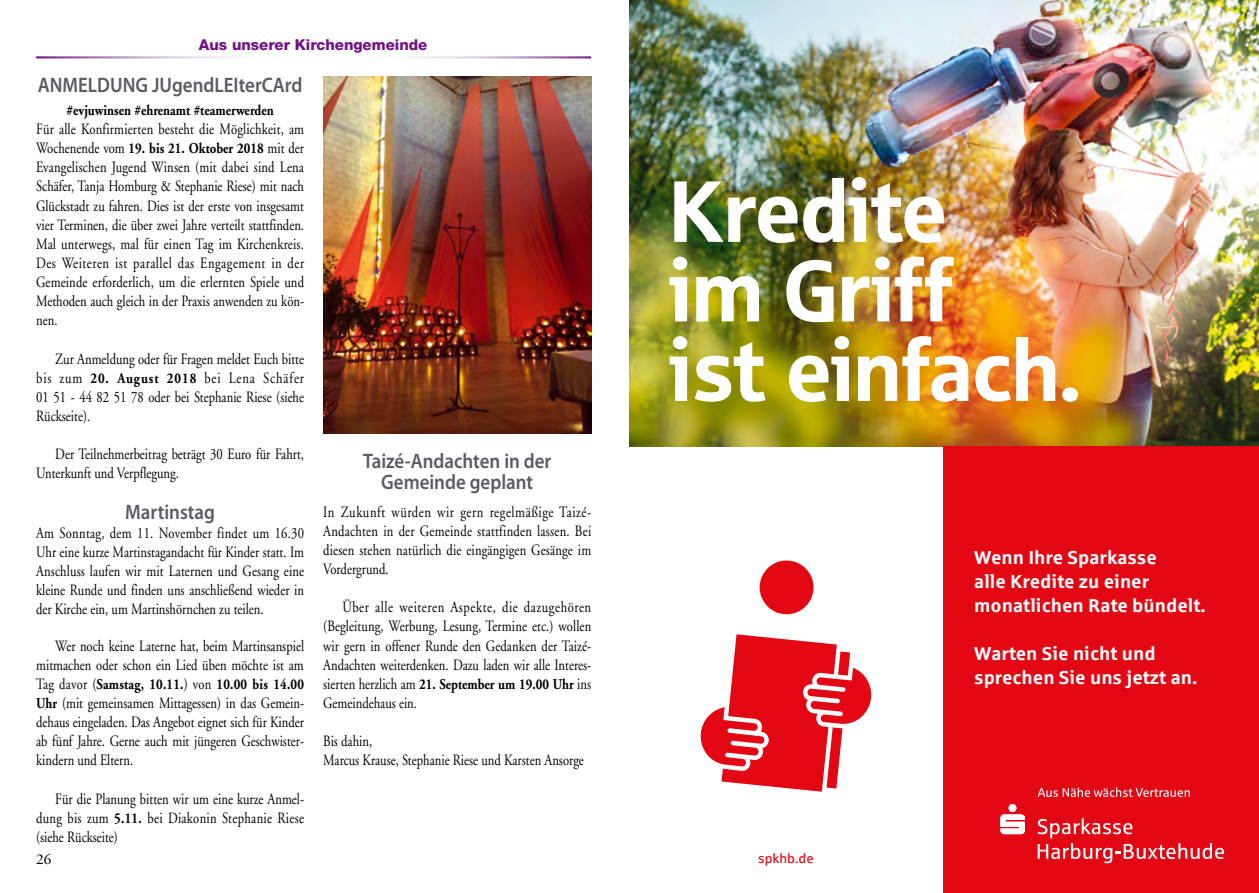
<style>
.page{position:relative;width:1259px;height:893px;background:#fff}
.page>*{position:absolute;margin:0;border:0;box-sizing:border-box;transform-origin:0 0}
.t1{font:87px/79.5px "Sparkasse Head";color:#fff}
.t2{font:600 21px/21px "Myriad Pro";color:#5c5b60;text-align:center;scale:.9 1}
.t3{font:700 18.75px/24px "Sparkasse Rg";color:#fff}
.t4{font:15.75px/19.2px "Adobe Garamond LT";color:#000;text-align:justify;scale:.8 1}
.t5{font:700 15px "Adobe Garamond LT";color:#000;scale:.85 1}
.t6{font:800 15px "Helvetica Neue LT";color:#721085}
.t7{font:15px "Adobe Garamond LT";color:#000}
.t8{font:13.5px "Sparkasse Rg";color:#e30613}
.s1{font-weight:400;font-size:15.75px}
.s2{font-weight:700;font-size:15px}
</style>
<div class="page">
<img style="left:323px;top:77px;width:268px;height:357px">
<img style="left:629px;top:0;width:630px;height:446px">
<div style="left:943px;top:446px;width:316px;height:447px;background:#e30613"></div>
<svg style="left:1037px;top:818px;width:187px;height:45px"></svg>
<svg style="left:1000px;top:804px;width:25px;height:30px"></svg>
<div style="left:1008px;top:804px;width:8px;height:8px;background:#fff;border-radius:50%"></div>
<svg style="left:1037px;top:787px;width:153px;height:10px"></svg>
<svg style="left:759px;top:560px;width:54px;height:54px"></svg>
<svg style="left:700px;top:634px;width:172px;height:158px"></svg>
<p class="t6" style="left:199px;top:35px;width:230px">Aus unserer Kirchengemeinde</p>
<h2 class="t2" style="left:38px;top:74px;width:295px">ANMELDUNG JUgendLEIterCArd</h2>
<p class="t5" style="left:67px;top:101px;width:245px">#evjuwinsen #ehrenamt #teamerwerden</p>
<p class="t4" style="left:36px;top:119px;width:336px">Für alle Konfirmierten besteht die Möglichkeit, am</p>
<p class="t5" style="left:36px;top:139px;width:317px"><span class="s1">Wochenende vom</span> 19. bis 21. Oktober 2018 <span class="s1">mit der</span></p>
<p class="t4" style="left:36px;top:158px;width:337px">Evangelischen Jugend Winsen (mit dabei sind Lena Schäfer, Tanja Homburg &amp; Stephanie Riese) mit nach Glückstadt zu fahren. Dies ist der erste von insgesamt vier Terminen, die über zwei Jahre verteilt stattfinden.<br>Mal unterwegs, mal für einen Tag im Kirchenkreis.<br>Des Weiteren ist parallel das Engagement in der Gemeinde erforderlich, um die erlernten Spiele und Methoden auch gleich in der Praxis anwenden zu kön&shy;nen.</p>
<p class="t4" style="left:36px;top:349px;width:336px;text-indent:19px">Zur Anmeldung oder für Fragen meldet Euch bitte bis zum <span class="s2">20. August 2018</span> bei Lena Schäfer 01 51 - 44 82 51 78 oder bei Stephanie Riese (siehe Rückseite).</p>
<p class="t4" style="left:36px;top:445px;width:336px;text-indent:19px">Der Teilnehmerbeitrag beträgt 30 Euro für Fahrt,<br>Unterkunft und Verpflegung.</p>
<h2 class="t2" style="left:125px;top:500px;width:101px">Martinstag</h2>
<p class="t4" style="left:36px;top:523px;width:336px">Am Sonntag, dem 11. November findet um 16.30<br>Uhr eine kurze Martinstagandacht für Kinder statt. Im Anschluss laufen wir mit Laternen und Gesang eine kleine Runde und finden uns anschließend wieder in der Kirche ein, um Martinshörnchen zu teilen.</p>
<p class="t4" style="left:36px;top:636px;width:336px;text-align:right">Wer noch keine Laterne hat, beim Martinsanspiel mitmachen oder schon ein Lied üben möchte ist am</p>
<p class="t5" style="left:36px;top:675px;width:317px"><span class="s1">Tag davor (</span>Samstag, 10.11.<span class="s1">) von</span> 10.00 bis 14.00</p>
<p class="t4" style="left:36px;top:693px;width:336px"><span class="s2">Uhr</span> (mit gemeinsamen Mittagessen) in das Gemein&shy;dehaus eingeladen. Das Angebot eignet sich für Kinder ab fünf Jahre. Gerne auch mit jüngeren Geschwister&shy;kindern und Eltern.</p>
<p class="t4" style="left:36px;top:789px;width:336px;text-indent:19px">Für die Planung bitten wir um eine kurze Anmel&shy;dung bis zum <span class="s2">5.11.</span> bei Diakonin Stephanie Riese (siehe Rückseite)</p>
<h2 class="t2" style="left:363px;top:449px;width:211px">Taizé-Andachten in der<br>Gemeinde geplant</h2>
<p class="t4" style="left:323px;top:502px;width:336px">In Zukunft würden wir gern regelmäßige Taizé-Andachten in der Gemeinde stattfinden lassen. Bei diesen stehen natürlich die eingängigen Gesänge im Vordergrund.</p>
<p class="t4" style="left:323px;top:598px;width:337px;text-indent:19px">Über alle weiteren Aspekte, die dazugehören (Begleitung, Werbung, Lesung, Termine etc.) wollen wir gern in offener Runde den Gedanken der Taizé-Andachten weiterdenken. Dazu laden wir alle Interes-</p>
<p class="t5" style="left:323px;top:675px;width:317px"><span class="s1">sierten herzlich am</span> 21. September um 19.00 Uhr <span class="s1">ins</span></p>
<p class="t4" style="left:323px;top:693px;width:119px">Gemeindehaus ein.</p>
<p class="t4" style="left:323px;top:732px;width:327px">Bis dahin,<br>Marcus Krause, Stephanie Riese und Karsten Ansorge</p>
<p class="t7" style="left:36px;top:851px;width:17px">26</p>
<h1 class="t1" style="left:669px;top:168px;width:413px">Kredite<br>im Griff<br>ist einfach.</h1>
<p class="t8" style="left:758px;top:850px;width:57px">spkhb.de</p>
<p class="t3" style="left:974px;top:545px;width:233px">Wenn Ihre Sparkasse<br>alle Kredite zu einer monatlichen Rate bündelt.</p>
<p class="t3" style="left:974px;top:641px;width:225px">Warten Sie nicht und sprechen Sie uns jetzt an.</p>
</div>
